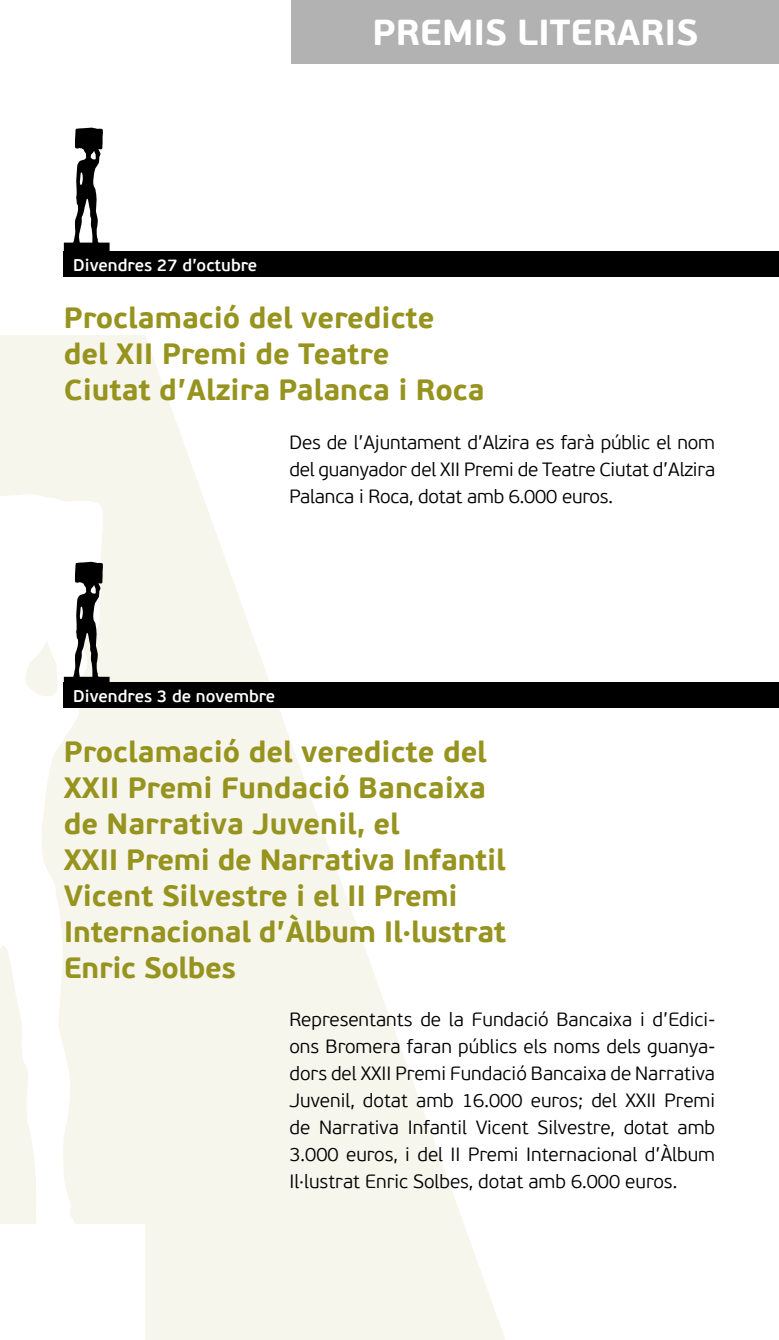
<style>
.page{position:relative;width:779px;height:1340px;background:#fff}
.page>*{position:absolute;margin:0;border:0;box-sizing:border-box;transform-origin:0 0}
.t1{font:700 36px "PF Beau Sans Pro";color:#fff}
.t2{font:700 29.25px/36px "PF Beau Sans Pro";color:#96931f}
.t3{font:300 19.12px/27px "PF Beau Sans Pro";letter-spacing:-.01em;color:#000;text-align:justify}
.t4{font:600 16.88px "PF Beau Sans Pro";color:#fff}
</style>
<div class="page">
<svg style="left:0;top:335px;width:505px;height:1004px;fill:#f7f6ed"></svg>
<div style="left:291px;top:0;width:487px;height:64px;background:#b3b2b2"></div>
<svg style="left:64px;top:562px;width:45px;height:120px"></svg>
<svg style="left:64px;top:128px;width:45px;height:123px"></svg>
<div style="left:64px;top:251px;width:714px;height:26px;background:#000"></div>
<div style="left:64px;top:682px;width:714px;height:26px;background:#000"></div>
<p class="t4" style="left:73px;top:255px;width:185px">Divendres 27 d’octubre</p>
<h1 class="t1" style="left:372px;top:11px;width:327px">PREMIS LITERARIS</h1>
<h2 class="t2" style="left:64px;top:300px;width:422px">Proclamació del veredicte del XII Premi de Teatre<br>Ciutat d’Alzira Palanca i Roca</h2>
<p class="t3" style="left:289px;top:429px;width:427px">Des de l’Ajuntament d’Alzira es farà públic el nom del guanyador del XII Premi de Teatre Ciutat d’Alzira Palanca i Roca, dotat amb 6.000 euros.</p>
<p class="t4" style="left:73px;top:685px;width:203px">Divendres 3 de novembre</p>
<h2 class="t2" style="left:64px;top:734px;width:443px">Proclamació del veredicte del<br>XXII Premi Fundació Bancaixa de Narrativa Juvenil, el<br>XXII Premi de Narrativa Infantil<br>Vicent Silvestre i el II Premi<br>Internacional d’Àlbum Il·lustrat<br>Enric Solbes</h2>
<p class="t3" style="left:289px;top:1005px;width:427px">Representants de la Fundació Bancaixa i d’Edici&shy;ons Bromera faran públics els noms dels guanya&shy;dors del XXII Premi Fundació Bancaixa de Narrativa Juvenil, dotat amb 16.000 euros; del XXII Premi de Narrativa Infantil Vicent Silvestre, dotat amb 3.000 euros, i del II Premi Internacional d’Àlbum Il·lustrat Enric Solbes, dotat amb 6.000 euros.</p>
</div>
